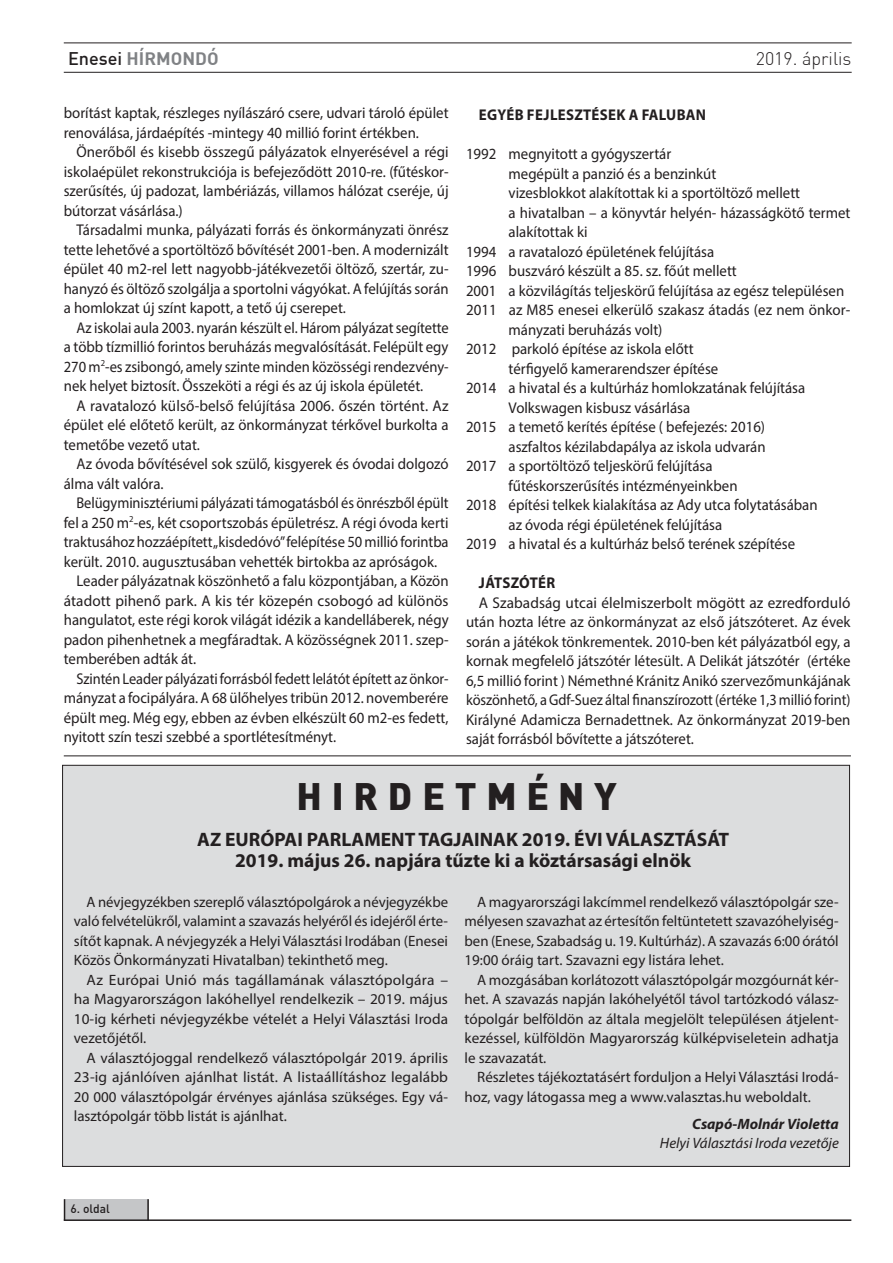
<style>
.page{position:relative;width:893px;height:1263px;background:#fff}
.page>*{position:absolute;margin:0;border:0;box-sizing:border-box;transform-origin:0 0}
.t1{font:37.5px "DIN Blk PFL";color:#231f20}
.t2{font:700 19.5px/21px "Myriad Pro";color:#231f20;text-align:center}
.t3{font:18px "Din CE Bol H";color:#808285}
.t4{font:18px "Din CE Lig H";color:#231f20}
.t5{font:15.6px/19.5px "Myriad Pro";color:#231f20;scale:.95 1}
.t6{font:15.6px/19.5px "Myriad Pro";color:#231f20;text-align:justify}
.t7{font:15.6px/19.5px "Myriad Pro";color:#231f20;text-align:justify;scale:.93 1}
.t8{font:15.6px/19.5px "Myriad Pro";color:#231f20;text-align:justify;scale:.96 1}
.t9{font:15.6px "Myriad Pro";color:#231f20;scale:.92 1}
.t10{font:15.6px "Myriad Pro";color:#231f20;scale:.94 1}
.t11{font:700 15.6px "Myriad Pro";letter-spacing:.02em;color:#231f20;scale:.95 1}
.t12{font:15px/19.5px "Myriad Pro";color:#231f20;text-align:justify}
.t13{font:italic 15px "Myriad Pro";color:#231f20}
.t14{font:italic 700 15px "Myriad Pro";color:#231f20}
.t15{font:12px "Din CE Med H";color:#231f20}
.s1{font-family:"Din CE Med H";color:#231f20}
</style>
<div class="page">
<hr style="left:64px;top:72px;width:788px;height:1px;background:#231f20">
<hr style="left:64px;top:43px;width:788px;height:1px;background:#231f20">
<div style="left:64px;top:1199px;width:85px;height:21px;background:#c5c6c8"></div>
<hr style="left:147px;top:1199px;width:2px;height:21px;background:#231f20">
<svg style="left:64px;top:1199px;width:1px;height:20px"></svg>
<hr style="left:64px;top:1219px;width:787px;height:2px;background:#231f20">
<div style="left:63px;top:765px;width:786px;height:401px;background:#dcddde"></div>
<hr style="left:64px;top:755px;width:787px;height:1px;background:#231f20">
<p class="t3" style="left:68px;top:47px;width:152px"><span class="s1">Enesei</span> HÍRMONDÓ</p>
<p class="t4" style="left:756px;top:48px;width:97px">2019. április</p>
<p class="t5" style="left:64px;top:105px;width:407px">borítást kaptak, részleges nyílászáró csere, udvari tároló épület renoválása, járdaépítés -mintegy 40 millió forint értékben.</p>
<p class="t8" style="left:64px;top:144px;width:402px;text-indent:13px">Önerőből és kisebb összegű pályázatok elnyerésével a régi iskolaépület rekonstrukciója is befejeződött 2010-re. (fűtéskor&shy;szerűsítés, új padozat, lambériázás, villamos hálózat cseréje, új bútorzat vásárlása.)</p>
<p class="t5" style="left:64px;top:222px;width:407px;text-align:justify;text-indent:13px">Társadalmi munka, pályázati forrás és önkormányzati önrész tette lehetővé a sportöltöző bővítését 2001-ben. A modernizált épület 40 m2-rel lett nagyobb-játékvezetői öltöző, szertár, zu&shy;hanyzó és öltöző szolgálja a sportolni vágyókat. A felújítás során a homlokzat új színt kapott, a tető új cserepet.</p>
<p class="t7" style="left:64px;top:319px;width:415px;text-indent:13px">Az iskolai aula 2003. nyarán készült el. Három pályázat segítette a több tízmillió forintos beruházás megvalósítását. Felépült egy 270 m<sup>2</sup>-es zsibongó, amely szinte minden közösségi rendezvény&shy;nek helyet biztosít. Összeköti a régi és az új iskola épületét.</p>
<p class="t6" style="left:64px;top:397px;width:386px;text-indent:13px">A ravatalozó külső-belső felújítása 2006. őszén történt. Az épület elé előtető került, az önkormányzat térkővel burkolta a temetőbe vezető utat.</p>
<p class="t5" style="left:64px;top:456px;width:407px;text-indent:13px">Az óvoda bővítésével sok szülő, kisgyerek és óvodai dolgozó álma vált valóra.</p>
<p class="t7" style="left:77px;top:495px;width:402px">Belügyminisztériumi pályázati támogatásból és önrészből épült</p>
<p class="t5" style="left:64px;top:514px;width:407px">fel a 250 m<sup>2</sup>-es, két csoportszobás épületrész. A régi óvoda kerti</p>
<p class="t7" style="left:64px;top:534px;width:415px">traktusához hozzáépített „kisdedóvó” felépítése 50 millió forintba</p>
<p class="t5" style="left:64px;top:553px;width:395px">került. 2010. augusztusában vehették birtokba az apróságok.</p>
<p class="t5" style="left:77px;top:573px;width:393px">Leader pályázatnak köszönhető a falu központjában, a Közön</p>
<p class="t6" style="left:64px;top:592px;width:386px">átadott pihenő park. A kis tér közepén csobogó ad különös</p>
<p class="t5" style="left:64px;top:612px;width:407px">hangulatot, este régi korok világát idézik a kandelláberek, négy</p>
<p class="t5" style="left:64px;top:631px;width:407px">padon pihenhetnek a megfáradtak. A közösségnek 2011. szep-</p>
<p class="t5" style="left:64px;top:651px;width:141px">temberében adták át.</p>
<p class="t9" style="left:77px;top:672px;width:406px">Szintén Leader pályázati forrásból fedett lelátót épített az önkor-</p>
<p class="t10" style="left:64px;top:692px;width:411px">mányzat a focipályára. A 68 ülőhelyes tribün 2012. novemberére</p>
<p class="t5" style="left:64px;top:709px;width:407px">épült meg. Még egy, ebben az évben elkészült 60 m2-es fedett,</p>
<p class="t5" style="left:64px;top:729px;width:288px">nyitott szín teszi szebbé a sportlétesítményt.</p>
<p class="t11" style="left:479px;top:109px;width:241px">EGYÉB FEJLESZTÉSEK A FALUBAN</p>
<p class="t5" style="left:466px;top:146px;width:218px">1992 megnyitott a gyógyszertár</p>
<p class="t5" style="left:509px;top:165px;width:220px">megépült a panzió és a benzinkút</p>
<p class="t5" style="left:509px;top:185px;width:308px">vizesblokkot alakítottak ki a sportöltöző mellett</p>
<p class="t5" style="left:509px;top:204px;width:361px">a hivatalban – a könyvtár helyén- házasságkötő termet</p>
<p class="t5" style="left:509px;top:224px;width:85px">alakítottak ki</p>
<p class="t5" style="left:466px;top:243px;width:263px">1994 a ravatalozó épületének felújítása</p>
<p class="t5" style="left:466px;top:263px;width:287px">1996 buszváró készült a 85. sz. főút mellett</p>
<p class="t5" style="left:466px;top:282px;width:400px">2001 a közvilágítás teljeskörű felújítása az egész településen</p>
<p class="t8" style="left:466px;top:302px;width:402px">2011 az M85 enesei elkerülő szakasz átadás (ez nem önkor-</p>
<p class="t5" style="left:509px;top:321px;width:164px">mányzati beruházás volt)</p>
<p class="t5" style="left:466px;top:341px;width:241px">2012 parkoló építése az iskola előtt</p>
<p class="t5" style="left:509px;top:360px;width:222px">térfigyelő kamerarendszer építése</p>
<p class="t5" style="left:466px;top:380px;width:358px">2014 a hivatal és a kultúrház homlokzatának felújítása</p>
<p class="t5" style="left:509px;top:399px;width:193px">Volkswagen kisbusz vásárlása</p>
<p class="t5" style="left:466px;top:419px;width:316px">2015 a temető kerítés építése ( befejezés: 2016)</p>
<p class="t5" style="left:509px;top:438px;width:272px">aszfaltos kézilabdapálya az iskola udvarán</p>
<p class="t5" style="left:466px;top:458px;width:261px">2017 a sportöltöző teljeskörű felújítása</p>
<p class="t5" style="left:509px;top:477px;width:243px">fűtéskorszerűsítés intézményeinkben</p>
<p class="t5" style="left:466px;top:497px;width:372px">2018 építési telkek kialakítása az Ady utca folytatásában</p>
<p class="t5" style="left:509px;top:516px;width:226px">az óvoda régi épületének felújítása</p>
<p class="t5" style="left:466px;top:536px;width:348px">2019 a hivatal és a kultúrház belső terének szépítése</p>
<p class="t11" style="left:479px;top:577px;width:82px">JÁTSZÓTÉR</p>
<p class="t6" style="left:466px;top:594px;width:386px;text-indent:13px">A Szabadság utcai élelmiszerbolt mögött az ezredforduló után hozta létre az önkormányzat az első játszóteret. Az évek során a játékok tönkrementek. 2010-ben két pályázatból egy, a kornak megfelelő játszótér létesült. A Delikát játszótér (értéke 6,5 millió forint ) Némethné Kránitz Anikó szervezőmunkájának köszönhető, a Gdf-Suez által finanszírozott (értéke 1,3 millió forint)<br>Királyné Adamicza Bernadettnek. Az önkormányzat 2019-ben saját forrásból bővítette a játszóteret.</p>
<h1 class="t1" style="left:297px;top:783px;width:321px">H I R D E T M É N Y</h1>
<p class="t2" style="left:197px;top:831px;width:534px">AZ EURÓPAI PARLAMENT TAGJAINAK 2019. ÉVI VÁLASZTÁSÁT<br>2019. május 26. napjára tűzte ki a köztársasági elnök</p>
<p class="t12" style="left:74px;top:894px;width:376px;text-indent:13px">A névjegyzékben szereplő választópolgárok a névjegyzékbe való felvételükről, valamint a szavazás helyéről és idejéről érte&shy;sítőt kapnak. A névjegyzék a Helyi Választási Irodában (Enesei Közös Önkormányzati Hivatalban) tekinthető meg.</p>
<p class="t12" style="left:74px;top:972px;width:376px;text-indent:13px">Az Európai Unió más tagállamának választópolgára – ha Magyarországon lakóhellyel rendelkezik – 2019. május 10-ig kérheti névjegyzékbe vételét a Helyi Választási Iroda vezetőjétől.</p>
<p class="t12" style="left:74px;top:1050px;width:376px;text-indent:13px">A választójoggal rendelkező választópolgár 2019. április 23-ig ajánlóíven ajánlhat listát. A listaállításhoz legalább 20 000 választópolgár érvényes ajánlása szükséges. Egy vá&shy;lasztópolgár több listát is ajánlhat.</p>
<p class="t12" style="left:465px;top:894px;width:376px;text-indent:13px">A magyarországi lakcímmel rendelkező választópolgár sze&shy;mélyesen szavazhat az értesítőn feltüntetett szavazóhelyiség&shy;ben (Enese, Szabadság u. 19. Kultúrház). A szavazás 6:00 órától 19:00 óráig tart. Szavazni egy listára lehet.</p>
<p class="t12" style="left:465px;top:972px;width:376px;text-indent:13px">A mozgásában korlátozott választópolgár mozgóurnát kér&shy;het. A szavazás napján lakóhelyétől távol tartózkodó válasz&shy;tópolgár belföldön az általa megjelölt településen átjelent&shy;kezéssel, külföldön Magyarország külképviseletein adhatja le szavazatát.</p>
<p class="t12" style="left:465px;top:1069px;width:376px;text-indent:13px">Részletes tájékoztatásért forduljon a Helyi Választási Irodá&shy;hoz, vagy látogassa meg a www.valasztas.hu weboldalt.</p>
<p class="t14" style="left:692px;top:1118px;width:148px">Csapó-Molnár Violetta</p>
<p class="t13" style="left:660px;top:1138px;width:180px">Helyi Választási Iroda vezetője</p>
<p class="t15" style="left:70px;top:1201px;width:41px">6. oldal</p>
</div>
